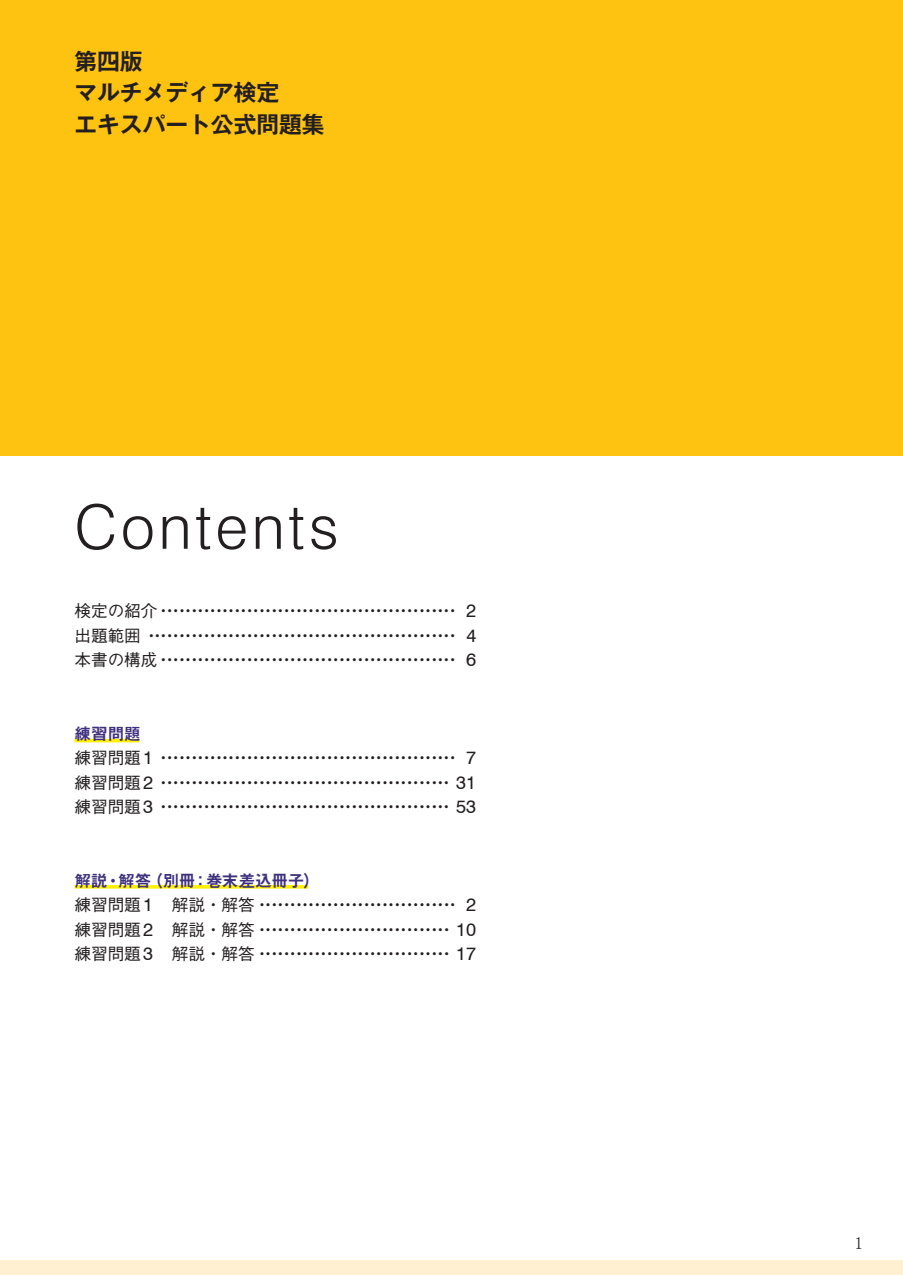
<style>
.page{position:relative;width:903px;height:1275px;background:#fff}
.page>*{position:absolute;margin:0;border:0;box-sizing:border-box;transform-origin:0 0}
.t1{font:300 61.25px "Swiss 721 BT";letter-spacing:.06em;color:#231f20}
.t2{font:700 22.75px/31.5px "Gothic MB101 Pro De";color:#231f20}
.t3{font:17.5px "MS Mincho";color:#231f20}
.t4{font:500 16.62px/24.5px "Gothic BBB Pro";color:#231f20;text-align:justify}
.t5{font:16.62px "Midashi Go Pro MB31";letter-spacing:-.01em;color:#3f317e}
.s1{font-family:"Swiss 721 BT";font-weight:400;font-size:18.38px}
</style>
<div class="page">
<div style="left:0;top:0;width:903px;height:456px;background:#fec210"></div>
<hr style="left:74px;top:739px;width:65px;height:3px;background:#fff101">
<svg style="left:74px;top:885px;width:234px;height:4px"></svg>
<div style="left:0;top:1260px;width:903px;height:15px;background:#fef0d0"></div>
<h2 class="t2" style="left:74px;top:42px;width:252px">第四版<br>マルチメディア検定<br>エキスパート公式問題集</h2>
<h1 class="t1" style="left:74px;top:490px;width:266px">Contents</h1>
<p class="t4" style="left:74px;top:597px;width:403px">検定の紹介・・・・・・・・・・・・・・・・・・・・・・・・・・・・・・・・・・・・・・・・・・・・・・・・ <span class="s1">2</span>出題範囲・・・・・・・・・・・・・・・・・・・・・・・・・・・・・・・・・・・・・・・・・・・・・・・・・・ <span class="s1">4</span>本書の構成・・・・・・・・・・・・・・・・・・・・・・・・・・・・・・・・・・・・・・・・・・・・・・・・ <span class="s1">6</span></p>
<p class="t5" style="left:74px;top:720px;width:68px">練習問題</p>
<p class="t4" style="left:74px;top:744px;width:403px">練習問題 <span class="s1">1</span> ・・・・・・・・・・・・・・・・・・・・・・・・・・・・・・・・・・・・・・・・・・・・・・・・ <span class="s1">7</span>練習問題<span class="s1">2</span> ・・・・・・・・・・・・・・・・・・・・・・・・・・・・・・・・・・・・・・・・・・・・・・・ <span class="s1">31</span>練習問題<span class="s1">3</span> ・・・・・・・・・・・・・・・・・・・・・・・・・・・・・・・・・・・・・・・・・・・・・・・ <span class="s1">53</span></p>
<p class="t5" style="left:74px;top:867px;width:247px">解説・解答（別冊：巻末差込冊子）</p>
<p class="t4" style="left:74px;top:891px;width:403px">練習問題 <span class="s1">1</span> 　解説・解答・・・・・・・・・・・・・・・・・・・・・・・・・・・・・・・・ <span class="s1">2</span>練習問題<span class="s1">2</span>　解説・解答・・・・・・・・・・・・・・・・・・・・・・・・・・・・・・・ <span class="s1">1 0</span>練習問題<span class="s1">3</span>　解説・解答・・・・・・・・・・・・・・・・・・・・・・・・・・・・・・・ <span class="s1">1 7</span></p>
<p class="t3" style="left:854px;top:1234px;width:10px">1</p>
</div>
